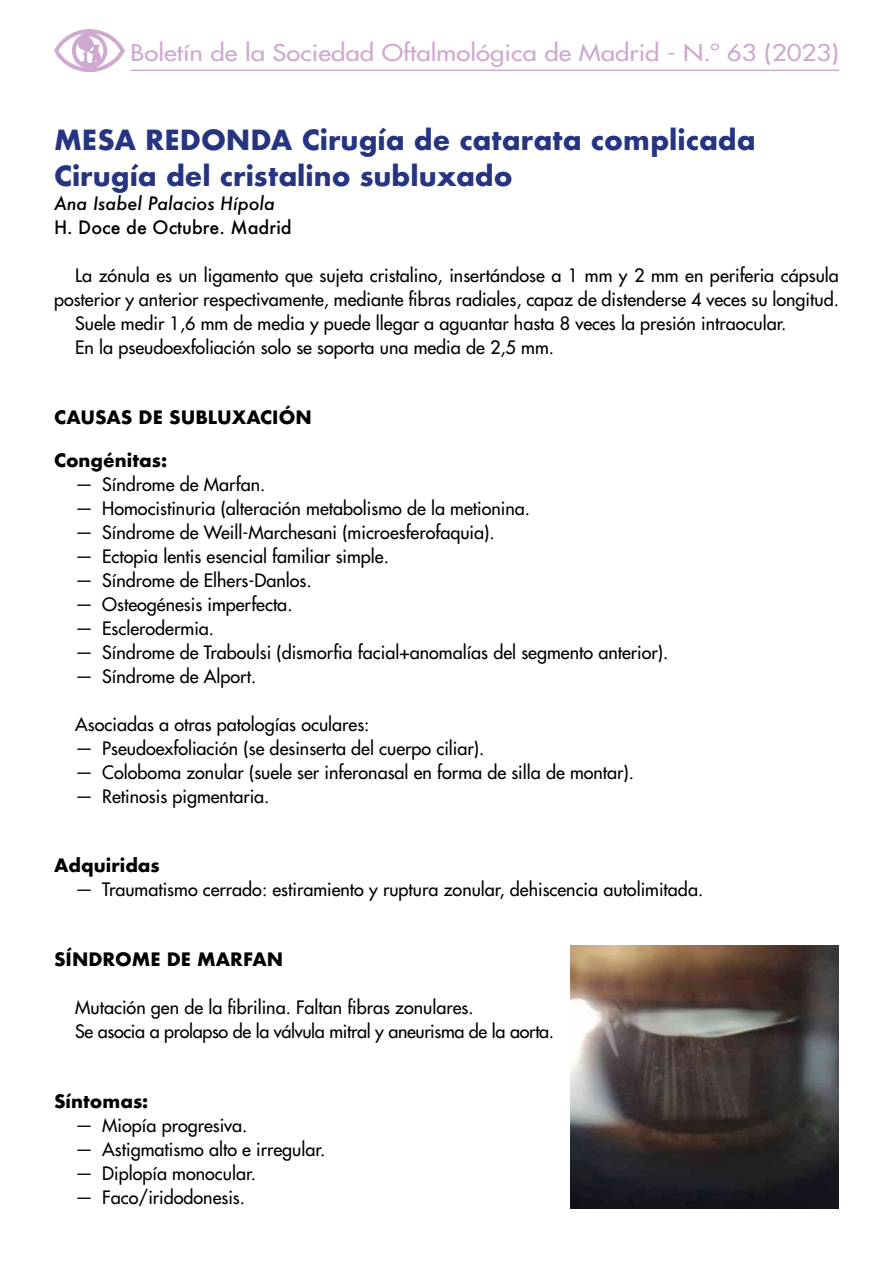
<style>
.page{position:relative;width:893px;height:1263px;background:#fff}
.page>*{position:absolute;margin:0;border:0;box-sizing:border-box;transform-origin:0 0}
.t1{font:700 27px/36px "Futura";color:#263582}
.t2{font:500 22.5px "Futura Std";color:#cfa9d0;scale:1.15 1}
.t3{font:500 18px "Futura Std";color:#000}
.t4{font:500 18px/24px "Futura Std";letter-spacing:-.02em;color:#000}
.t5{font:700 18px "Futura";color:#000}
.t6{font:italic 500 18px "Futura";color:#000}
.t7{font:500 18px "Futura";color:#000}
</style>
<div class="page">
<img style="left:54px;top:29px;width:71px;height:42px">
<hr style="left:131px;top:70px;width:708px;height:1px;background:#cfa9d0">
<img style="left:571px;top:945px;width:268px;height:264px">
<p class="t2" style="left:131px;top:39px;width:618px">Boletín de la Sociedad Oftalmológica de Madrid - N.º 63 (2023)</p>
<h1 class="t1" style="left:54px;top:122px;width:703px">MESA REDONDA Cirugía de catarata complicada<br>Cirugía del cristalino subluxado</h1>
<p class="t6" style="left:54px;top:191px;width:223px">Ana Isabel Palacios Hípola</p>
<p class="t7" style="left:54px;top:215px;width:239px">H. Doce de Octubre. Madrid</p>
<p class="t3" style="left:75px;top:264px;width:765px">La zónula es un ligamento que sujeta cristalino, insertándose a 1 mm y 2 mm en periferia cápsula</p>
<p class="t3" style="left:54px;top:288px;width:786px">posterior y anterior respectivamente, mediante fibras radiales, capaz de distenderse 4 veces su longitud.</p>
<p class="t3" style="left:75px;top:312px;width:713px">Suele medir 1,6 mm de media y puede llegar a aguantar hasta 8 veces la presión intraocular.</p>
<p class="t3" style="left:75px;top:336px;width:480px">En la pseudoexfoliación solo se soporta una media de 2,5 mm.</p>
<p class="t5" style="left:54px;top:404px;width:259px">CAUSAS DE SUBLUXACIÓN</p>
<p class="t5" style="left:54px;top:447px;width:115px">Congénitas:</p>
<p class="t3" style="left:75px;top:473px;width:192px">— Síndrome de Marfan.</p>
<p class="t3" style="left:75px;top:497px;width:456px">— Homocistinuria (alteración metabolismo de la metionina.</p>
<p class="t3" style="left:75px;top:521px;width:421px">— Síndrome de Weill-Marchesani (microesferofaquia).</p>
<p class="t3" style="left:75px;top:545px;width:315px">— Ectopia lentis esencial familiar simple.</p>
<p class="t3" style="left:75px;top:569px;width:238px">— Síndrome de Elhers-Danlos.</p>
<p class="t3" style="left:75px;top:593px;width:219px">— Osteogénesis imperfecta.</p>
<p class="t3" style="left:75px;top:617px;width:140px">— Esclerodermia.</p>
<p class="t3" style="left:75px;top:641px;width:594px">— Síndrome de Traboulsi (dismorfia facial+anomalías del segmento anterior).</p>
<p class="t3" style="left:75px;top:665px;width:183px">— Síndrome de Alport.</p>
<p class="t3" style="left:75px;top:713px;width:296px">Asociadas a otras patologías oculares:</p>
<p class="t3" style="left:75px;top:737px;width:411px">— Pseudoexfoliación (se desinserta del cuerpo ciliar).</p>
<p class="t3" style="left:75px;top:761px;width:560px">— Coloboma zonular (suele ser inferonasal en forma de silla de montar).</p>
<p class="t3" style="left:75px;top:785px;width:196px">— Retinosis pigmentaria.</p>
<p class="t5" style="left:54px;top:853px;width:107px">Adquiridas</p>
<p class="t3" style="left:75px;top:878px;width:629px">— Traumatismo cerrado: estiramiento y ruptura zonular, dehiscencia autolimitada.</p>
<p class="t5" style="left:54px;top:946px;width:231px">SÍNDROME DE MARFAN</p>
<p class="t4" style="left:75px;top:995px;width:480px">Mutación gen de la fibrilina. Faltan fibras zonulares.<br>Se asocia a prolapso de la válvula mitral y aneurisma de la aorta.</p>
<p class="t5" style="left:54px;top:1088px;width:96px">Síntomas:</p>
<p class="t3" style="left:75px;top:1114px;width:174px">— Miopía progresiva.</p>
<p class="t3" style="left:75px;top:1138px;width:251px">— Astigmatismo alto e irregular.</p>
<p class="t3" style="left:75px;top:1162px;width:182px">— Diplopía monocular.</p>
<p class="t3" style="left:75px;top:1186px;width:171px">— Faco/iridodonesis.</p>
</div>
